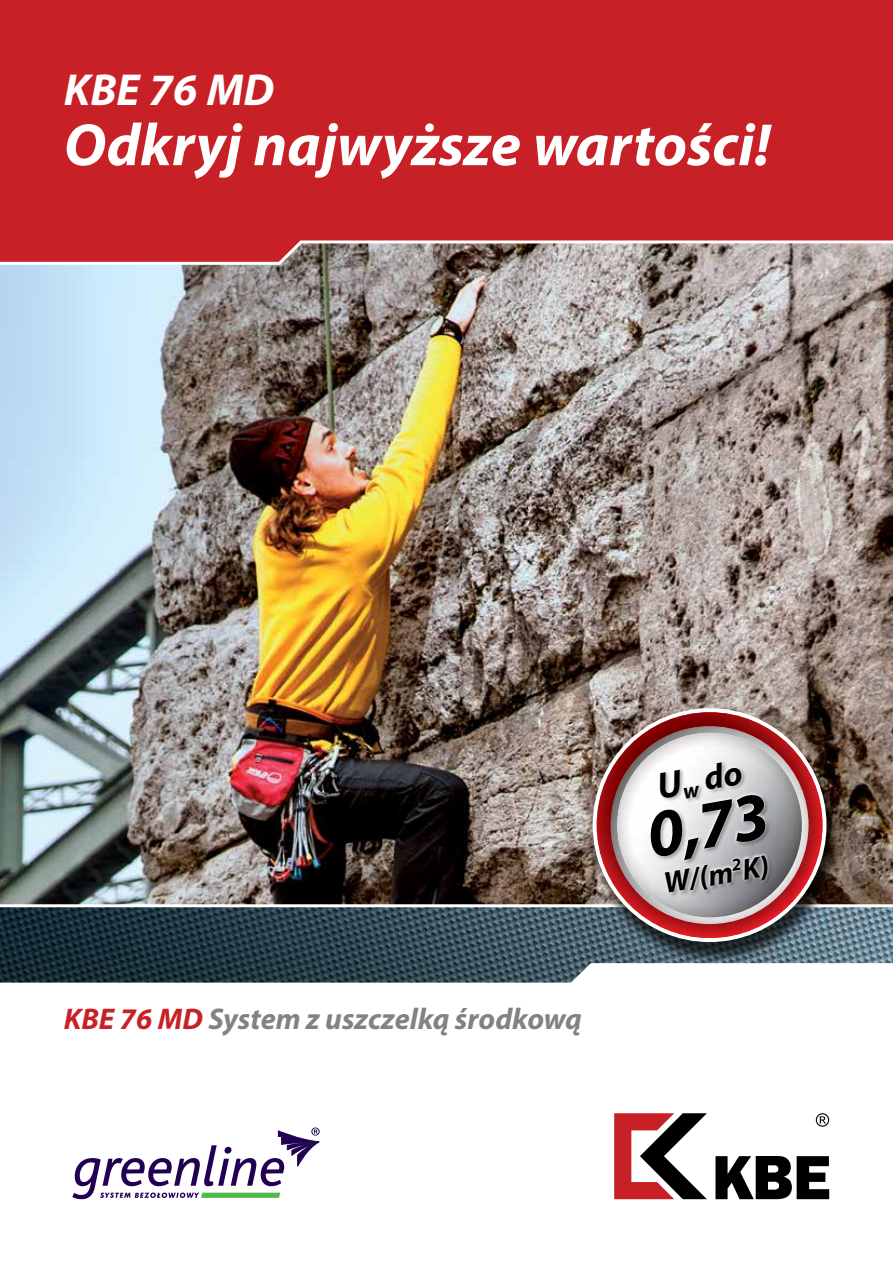
<style>
.page{position:relative;width:893px;height:1263px;background:#fff}
.page>*{position:absolute;margin:0;border:0;box-sizing:border-box;transform-origin:0 0}
.t1{font:italic 700 67.5px "Myriad Pro";color:#000}
.t2{font:italic 700 60px "Myriad Pro";color:#fff}
.t3{font:italic 700 45px "Myriad Pro";color:#fff}
.t4{font:italic 700 34.5px "Myriad Pro";color:#000}
.t5{font:italic 700 30px "Myriad Pro";color:#808285}
.t6{font:italic 700 30px "Myriad Pro";color:#000}
.s1{color:#c72127}
.s2{font-size:37.5px}
</style>
<div class="page">
<img style="left:0;top:266px;width:893px;height:638px">
<img style="left:0;top:907px;width:893px;height:75px">
<div style="left:0;top:0;width:893px;height:239px;background:#c72127"></div>
<svg style="left:0;top:239px;width:893px;height:27px;background:#b37a7a"></svg>
<svg style="left:614px;top:1113px;width:93px;height:86px"></svg>
<svg style="left:715px;top:1156px;width:114px;height:43px"></svg>
<svg style="left:816px;top:1113px;width:13px;height:14px"></svg>
<div style="left:589px;top:713px;width:252px;height:252px;background:#000;opacity:.7"></div>
<img style="left:597px;top:712px;width:225px;height:226px">
<img style="left:611px;top:726px;width:197px;height:198px">
<img style="left:617px;top:733px;width:185px;height:184px;border-radius:92px">
<svg style="left:636px;top:752px;width:145px;height:150px"></svg>
<svg style="left:72px;top:1127px;width:248px;height:72px"></svg>
<h3 class="t3" style="left:64px;top:61px;width:212px">KBE 76 MD</h3>
<h2 class="t2" style="left:64px;top:106px;width:708px">Odkryj najwyższe wartości!</h2>
<p class="t5" style="left:64px;top:1000px;width:520px"><span class="s1">KBE 76 MD</span> System z uszczelką środkową</p>
<p class="t4" style="left:653px;top:765px;width:88px;rotate:-10deg"><span class="s2">U</span><sub>w</sub> do</p>
<h1 class="t1" style="left:640px;top:792px;width:124px;rotate:-10deg">0,73</h1>
<p class="t6" style="left:661px;top:864px;width:108px;rotate:-10deg">W/(m<sup>2</sup>K)</p>
</div>
